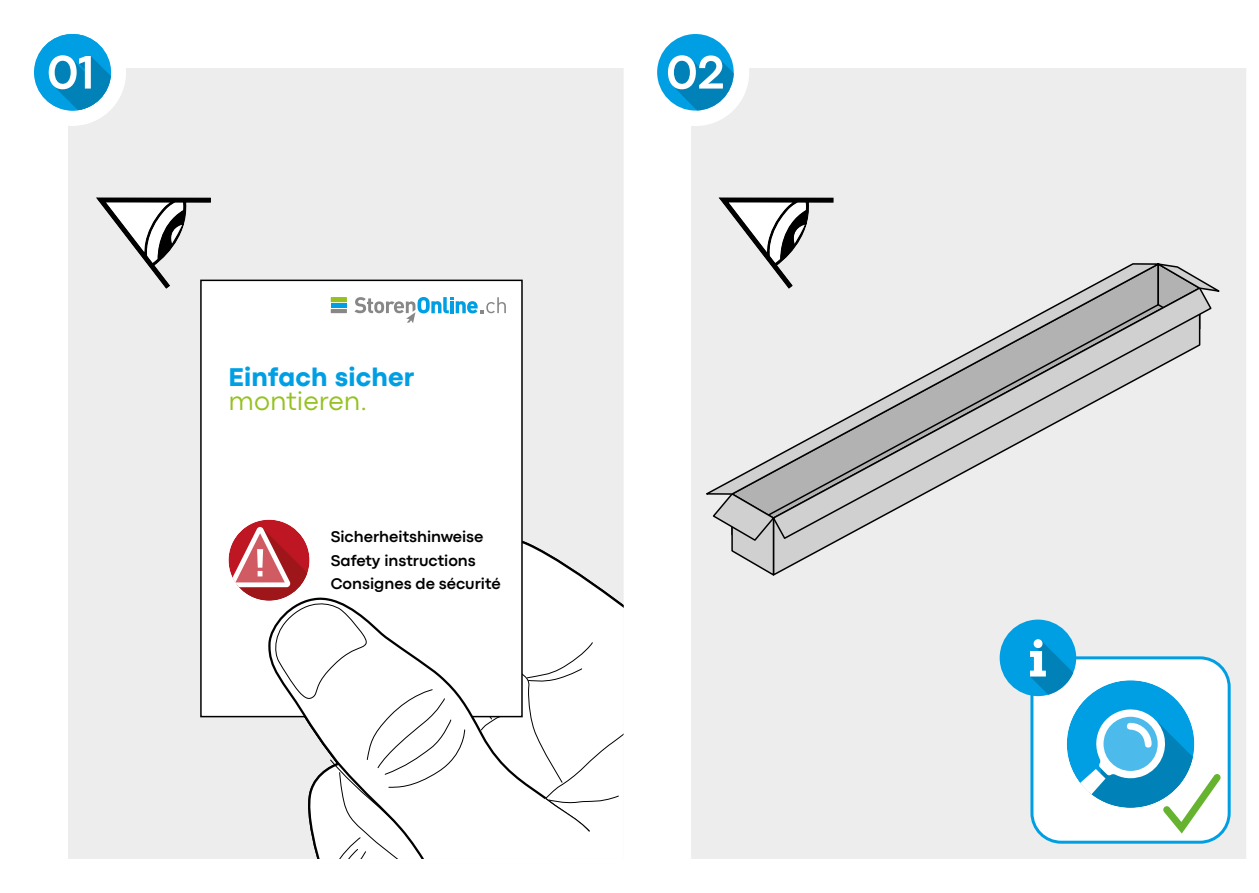
<style>
.page{position:relative;width:1259px;height:893px;background:#fff}
.page>*{position:absolute;margin:0;border:0;box-sizing:border-box;transform-origin:0 0}
.t1{font:800 26.7px "Codec Pro";letter-spacing:.01em;color:#009fe3}
.t2{font:26.7px "Codec Pro News";color:#95c121}
.t3{font:700 16.2px/23.7px "Codec Pro";color:#000}
</style>
<div class="page">
<div style="left:691px;top:68px;width:555px;height:791px;background:#ededed"></div>
<svg style="left:775px;top:540px;width:426px;height:37px;background:#e9e9e9"></svg>
<svg style="left:691px;top:421px;width:84px;height:438px;background:#e7e7e7"></svg>
<svg style="left:771px;top:331px;width:441px;height:209px;background:#e1e1e1"></svg>
<svg style="left:701px;top:262px;width:463px;height:233px;background:#d5d5d5"></svg>
<svg style="left:1150px;top:261px;width:76px;height:70px;background:#bebebe"></svg>
<div style="left:1032px;top:658px;width:197px;height:184px;background:#fff;border-radius:29px"></div>
<div style="left:1030px;top:656px;width:200px;height:188px;border:3px solid #009fe3;border-radius:29px"></div>
<div style="left:999px;top:620px;width:77px;height:76px;background:#009fe3;border-radius:50%"></div>
<svg style="left:1030px;top:639px;width:43px;height:56px"></svg>
<div style="left:1066px;top:680px;width:128px;height:128px;background:#009fe3;border-radius:50%"></div>
<svg style="left:1066px;top:706px;width:157px;height:130px"></svg>
<svg style="left:718px;top:197px;width:116px;height:92px"></svg>
<div style="left:657px;top:34px;width:76px;height:77px;background:#009fe3;border-radius:50%"></div>
<svg style="left:668px;top:55px;width:65px;height:55px"></svg>
<div style="left:69px;top:68px;width:554px;height:791px;background:#ededed"></div>
<div style="left:201px;top:280px;width:321px;height:437px;background:#fff"></div>
<div style="left:200px;top:280px;width:323px;height:437px;border:2px solid #000"></div>
<div style="left:228px;top:520px;width:81px;height:81px;background:#be1622;border-radius:50%"></div>
<div style="left:331px;top:303px;width:16px;height:5px;background:#009fe3"></div>
<svg style="left:330px;top:297px;width:17px;height:5px"></svg>
<svg style="left:330px;top:309px;width:17px;height:5px"></svg>
<svg style="left:354px;top:297px;width:152px;height:26px"></svg>
<svg style="left:229px;top:527px;width:394px;height:332px"></svg>
<svg style="left:95px;top:197px;width:116px;height:92px"></svg>
<div style="left:34px;top:34px;width:77px;height:77px;background:#009fe3;border-radius:50%"></div>
<svg style="left:48px;top:55px;width:63px;height:55px"></svg>
<h1 class="t1" style="left:228px;top:361px;width:187px">Einfach sicher</h1>
<h1 class="t2" style="left:228px;top:385px;width:140px">montieren.</h1>
<p class="t3" style="left:331px;top:525px;width:171px">Sicherheitshinweise<br>Safety instructions<br>Consignes de sécurité</p>
</div>
